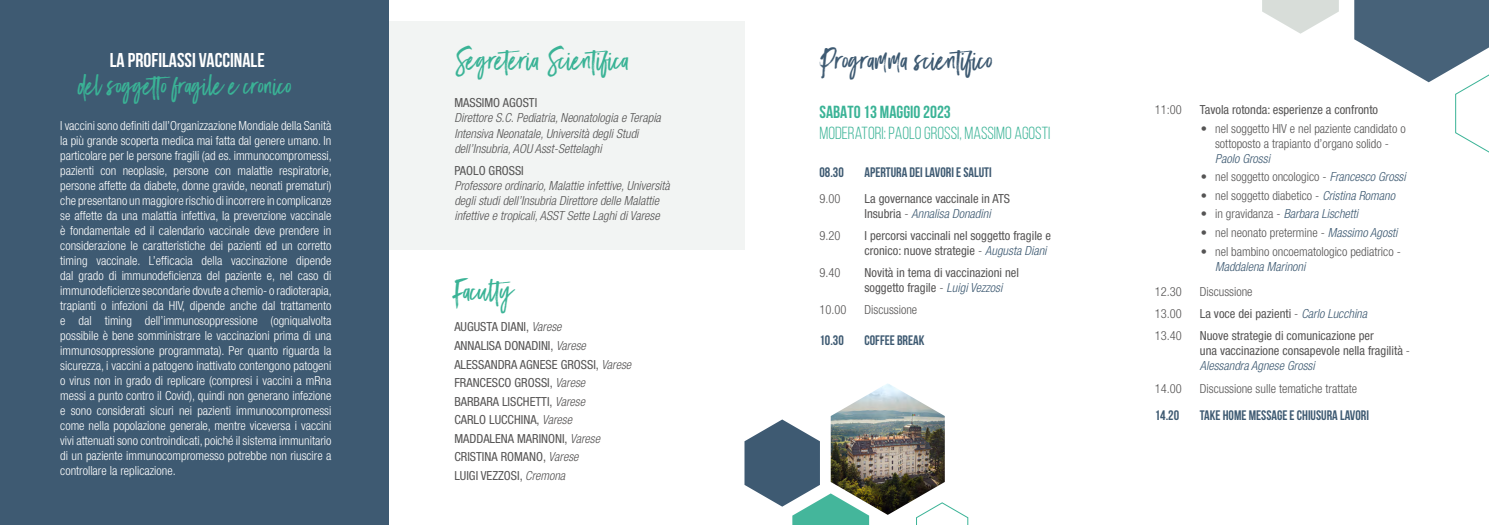
<style>
.page{position:relative;width:1489px;height:525px;background:#fff}
.page>*{position:absolute;margin:0;border:0;box-sizing:border-box;transform-origin:0 0}
.t1{font:27.5px "Black Diamond";color:#3ab396}
.t2{font:27.5px "Black Diamond";color:#3e5a72}
.t3{font:25.75px "Black Diamond";color:#3ab396}
.t4{font:700 20px "Bebas Neue";color:#fff}
.t5{font:17.5px "Bebas Neue";color:#3ab396}
.t6{font:700 17.5px "Bebas Neue";color:#3ab396}
.t7{font:700 13.75px "Bebas Neue";color:#3e5a72}
.t8{font:300 condensed 12.5px/15px "Helvetica Neue LT Pro";color:#fff;text-align:justify}
.t9{font:condensed 12.5px/18.5px "Helvetica Neue LT Pro";color:#555454}
.t10{font:300 condensed 12.5px/15px "Helvetica Neue LT Pro";color:#555454;text-align:center}
.t11{font:italic 300 condensed 12.5px/15px "Helvetica Neue LT Pro";color:#555454}
.t12{font:italic 300 condensed 12.5px "Helvetica Neue LT Pro";color:#3e5a72}
.s1{font-weight:300;font-style:italic}
.s2{font-weight:300}
.s3{font-weight:300;font-style:italic;color:#3e5a72}
.s4{font-style:italic;color:#3e5a72}
.s5{font-style:normal;color:#555454}
</style>
<div class="page">
<svg style="left:916px;top:503px;width:52px;height:21px"></svg>
<div style="left:152px;top:22px;width:592px;height:228px;background:#f2f4f3"></div>
<div style="left:0;top:0;width:388px;height:524px;background:#3e5a72"></div>
<svg style="left:1262px;top:0;width:76px;height:34px"></svg>
<svg style="left:1354px;top:0;width:134px;height:152px"></svg>
<svg style="left:744px;top:419px;width:125px;height:105px"></svg>
<img style="left:830px;top:383px;width:114px;height:131px">
<h3 class="t4" style="left:110px;top:49px;width:156px">LA PROFILASSI VACCINALE</h3>
<h2 class="t3" style="left:79px;top:68px;width:214px">del soggetto fragile e cronico</h2>
<p class="t8" style="left:60px;top:118px;width:273px">I vaccini sono definiti dall’Organizzazione Mondiale della Sanità la più grande scoperta medica mai fatta dal genere umano. In particolare per le persone fragili (ad es. immunocompromessi, pazienti con neoplasie, persone con malattie respiratorie, persone affette da diabete, donne gravide, neonati prematuri) che presentano un maggiore rischio di incorrere in complicanze se affette da una malattia infettiva, la prevenzione vaccinale è fondamentale ed il calendario vaccinale deve prendere in considerazione le caratteristiche dei pazienti ed un corretto timing vaccinale. L’efficacia della vaccinazione dipende dal grado di immunodeficienza del paziente e, nel caso di immunodeficienze secondarie dovute a chemio- o radioterapia, trapianti o infezioni da HIV, dipende anche dal trattamento e dal timing dell’immunosoppressione (ogniqualvolta possibile è bene somministrare le vaccinazioni prima di una immunosoppressione programmata). Per quanto riguarda la sicurezza, i vaccini a patogeno inattivato contengono patogeni o virus non in grado di replicare (compresi i vaccini a mRna messi a punto contro il Covid), quindi non generano infezione e sono considerati sicuri nei pazienti immunocompromessi come nella popolazione generale, mentre viceversa i vaccini vivi attenuati sono controindicati, poiché il sistema immunitario di un paziente immunocompromesso potrebbe non riuscire a controllare la replicazione.</p>
<h1 class="t1" style="left:454px;top:43px;width:177px">Segreteria Scientifica</h1>
<h1 class="t2" style="left:819px;top:43px;width:175px">Programma scientifico</h1>
<p class="t9" style="left:454px;top:94px;width:84px">MASSIMO AGOSTI</p>
<p class="t11" style="left:454px;top:110px;width:208px">Direttore S.C. Pediatria, Neonatologia e Terapia<br>Intensiva Neonatale, Università degli Studi dell’Insubria, AOU Asst-Settelaghi</p>
<p class="t9" style="left:454px;top:161px;width:71px">PAOLO GROSSI</p>
<p class="t11" style="left:454px;top:177px;width:217px">Professore ordinario, Malattie infettive, Università degli studi dell’Insubria Direttore delle Malattie infettive e tropicali, ASST Sette Laghi di Varese</p>
<h1 class="t1" style="left:454px;top:273px;width:66px">Faculty</h1>
<p class="t9" style="left:454px;top:317px;width:178px">AUGUSTA DIANI, <span class="s1">Varese<br></span>ANNALISA DONADINI, <span class="s1">Varese<br></span>ALESSANDRA AGNESE GROSSI, <span class="s1">Varese<br></span>FRANCESCO GROSSI, <span class="s1">Varese<br></span>BARBARA LISCHETTI, <span class="s1">Varese<br></span>CARLO LUCCHINA, <span class="s1">Varese<br></span>MADDALENA MARINONI, <span class="s1">Varese<br></span>CRISTINA ROMANO, <span class="s1">Varese<br></span>LUIGI VEZZOSI, <span class="s1">Cremona</span></p>
<h3 class="t6" style="left:819px;top:103px;width:133px">SABATO 13 MAGGIO 2023</h3>
<h3 class="t5" style="left:819px;top:124px;width:232px">MODERATORI: PAOLO GROSSI, MASSIMO AGOSTI</h3>
<p class="t7" style="left:819px;top:164px;width:26px">08.30</p>
<p class="t7" style="left:864px;top:164px;width:129px">APERTURA DEI LAVORI E SALUTI</p>
<p class="t10" style="left:819px;top:190px;width:22px">9.00</p>
<p class="t9" style="left:864px;top:190px;width:147px;line-height:15px">La governance vaccinale in ATS<br>Insubria <span class="s2">-</span> <span class="s3">Annalisa Donadini</span></p>
<p class="t10" style="left:819px;top:227px;width:22px">9.20</p>
<p class="t9" style="left:864px;top:227px;width:188px;line-height:15px">I percorsi vaccinali nel soggetto fragile e cronico: nuove strategie <span class="s2">-</span> <span class="s3">Augusta Diani</span></p>
<p class="t10" style="left:819px;top:264px;width:22px">9.40</p>
<p class="t9" style="left:864px;top:264px;width:156px;line-height:15px">Novità in tema di vaccinazioni nel soggetto fragile <span class="s2">-</span> <span class="s3">Luigi Vezzosi</span></p>
<p class="t10" style="left:819px;top:302px;width:28px">10.00</p>
<p class="t10" style="left:864px;top:302px;width:54px">Discussione</p>
<p class="t7" style="left:819px;top:332px;width:26px">10.30</p>
<p class="t7" style="left:864px;top:332px;width:61px">COFFEE BREAK</p>
<p class="t10" style="left:1154px;top:102px;width:28px">11:00</p>
<p class="t9" style="left:1199px;top:100px;width:180px">Tavola rotonda: esperienze a confronto</p>
<p class="t10" style="left:1200px;top:121px;width:206px">• nel soggetto HIV e nel paziente candidato o sottoposto a trapianto d’organo solido -</p>
<p class="t12" style="left:1214px;top:151px;width:56px">Paolo Grossi</p>
<p class="t10" style="left:1200px;top:169px;width:206px">• nel soggetto oncologico - <span class="s4">Francesco Grossi</span></p>
<p class="t10" style="left:1200px;top:188px;width:196px">• nel soggetto diabetico - <span class="s4">Cristina Romano</span></p>
<p class="t12" style="left:1200px;top:207px;width:159px"><span class="s5">• in gravidanza -</span> Barbara Lischetti</p>
<p class="t10" style="left:1200px;top:225px;width:198px">• nel neonato pretermine - <span class="s4">Massimo Agosti</span></p>
<p class="t10" style="left:1200px;top:243px;width:201px">• nel bambino oncoematologico pediatrico -</p>
<p class="t12" style="left:1214px;top:259px;width:92px">Maddalena Marinoni</p>
<p class="t10" style="left:1154px;top:284px;width:28px">12.30</p>
<p class="t10" style="left:1199px;top:284px;width:54px">Discussione</p>
<p class="t10" style="left:1154px;top:306px;width:28px">13.00</p>
<p class="t9" style="left:1199px;top:304px;width:169px">La voce dei pazienti <span class="s2">-</span> <span class="s3">Carlo Lucchina</span></p>
<p class="t10" style="left:1154px;top:328px;width:28px">13.40</p>
<p class="t9" style="left:1199px;top:328px;width:212px;line-height:15px">Nuove strategie di comunicazione per<br>una vaccinazione consapevole nella fragilità <span class="s2">-<br></span><span class="s3">Alessandra Agnese Grossi</span></p>
<p class="t10" style="left:1154px;top:380px;width:28px">14.00</p>
<p class="t10" style="left:1199px;top:380px;width:159px">Discussione sulle tematiche trattate</p>
<p class="t7" style="left:1154px;top:407px;width:26px">14.20</p>
<p class="t7" style="left:1199px;top:407px;width:171px">TAKE HOME MESSAGE E CHIUSURA LAVORI</p>
</div>
